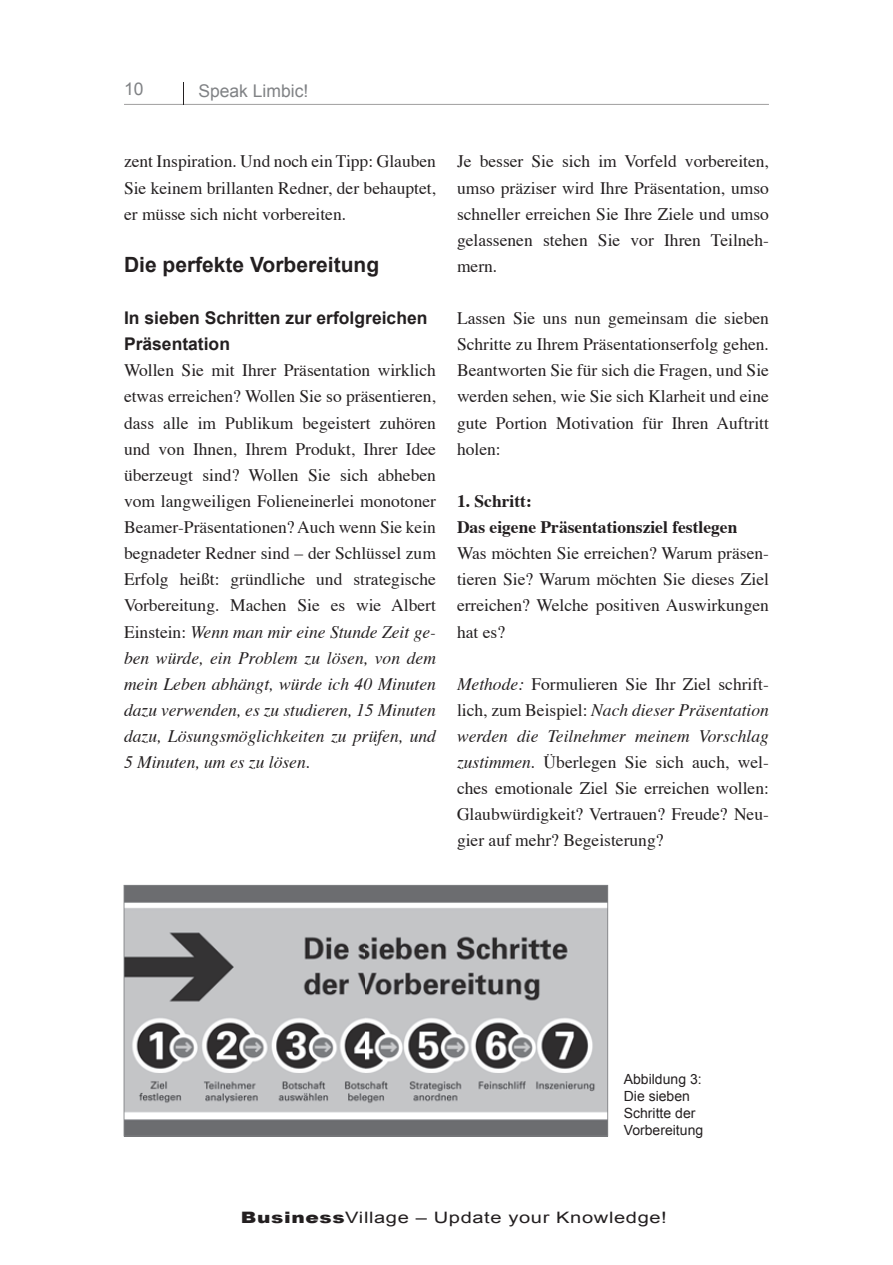
<style>
.page{position:relative;width:893px;height:1265px;background:#fff}
.page>*{position:absolute;margin:0;border:0;box-sizing:border-box;transform-origin:0 0}
.t1{font:700 21px "Arial";color:#231f20}
.t2{font:17.5px/26.1px "Times";color:#231f20;text-align:justify}
.t3{font:700 17.5px/26.1px "Arial";color:#231f20}
.t4{font:700 17.5px/26.1px "Times";color:#231f20}
.t5{font:17.5px "Arial";color:#808285}
.t6{font:15.75px "Arial";letter-spacing:.03em;color:#231f20;scale:1.28 1}
.t7{font:14px/16.8px "Arial";color:#231f20}
.s1{font-style:italic}
.s2{font-weight:900}
</style>
<div class="page">
<hr style="left:124px;top:104px;width:645px;height:1px;background:#231f20">
<svg style="left:124px;top:885px;width:484px;height:251px;background:#a8a9ab"></svg>
<p class="t5" style="left:124px;top:79px;width:21px">10</p>
<p class="t5" style="left:198px;top:81px;width:111px">Speak Limbic!</p>
<p class="t2" style="left:124px;top:150px;width:313px">zent Inspiration. Und noch ein Tipp: Glauben Sie keinem brillanten Redner, der behauptet, er müsse sich nicht vorbereiten.</p>
<p class="t1" style="left:124px;top:253px;width:257px">Die perfekte Vorbereitung</p>
<p class="t3" style="left:124px;top:305px;width:305px">In sieben Schritten zur erfolgreichen<br>Präsentation</p>
<p class="t2" style="left:124px;top:359px;width:313px">Wollen Sie mit Ihrer Präsentation wirklich etwas erreichen? Wollen Sie so präsentieren, dass alle im Publikum begeistert zuhören und von Ihnen, Ihrem Produkt, Ihrer Idee überzeugt sind? Wollen Sie sich abheben vom langweiligen Folieneinerlei monotoner Beamer-Präsentationen? Auch wenn Sie kein begnadeter Redner sind – der Schlüssel zum Erfolg heißt: gründliche und strategische Vorbereitung. Machen Sie es wie Albert Einstein: <span class="s1">Wenn man mir eine Stunde Zeit ge&shy;ben würde, ein Problem zu lösen, von dem mein Leben abhängt, würde ich 40 Minuten dazu verwenden, es zu studieren, 15 Minuten dazu, Lösungsmöglichkeiten zu prüfen, und 5 Minuten, um es zu lösen.</span></p>
<p class="t2" style="left:457px;top:150px;width:313px">Je besser Sie sich im Vorfeld vorbereiten, umso präziser wird Ihre Präsentation, umso schneller erreichen Sie Ihre Ziele und umso gelassenen stehen Sie vor Ihren Teilneh&shy;mern.</p>
<p class="t2" style="left:457px;top:307px;width:313px">Lassen Sie uns nun gemeinsam die sieben Schritte zu Ihrem Präsentationserfolg gehen.<br>Beantworten Sie für sich die Fragen, und Sie werden sehen, wie Sie sich Klarheit und eine gute Portion Motivation für Ihren Auftritt holen:</p>
<p class="t4" style="left:457px;top:490px;width:282px">1. Schritt:<br>Das eigene Präsentationsziel festlegen</p>
<p class="t2" style="left:457px;top:542px;width:313px">Was möchten Sie erreichen? Warum präsen&shy;tieren Sie? Warum möchten Sie dieses Ziel erreichen? Welche positiven Auswirkungen hat es?</p>
<p class="t2" style="left:457px;top:672px;width:313px"><span class="s1">Methode:</span> Formulieren Sie Ihr Ziel schrift&shy;lich, zum Beispiel: <span class="s1">Nach dieser Präsentation werden die Teilnehmer meinem Vorschlag zustimmen.</span> Überlegen Sie sich auch, wel&shy;ches emotionale Ziel Sie erreichen wollen:<br>Glaubwürdigkeit? Vertrauen? Freude? Neu&shy;gier auf mehr? Begeisterung?</p>
<p class="t7" style="left:624px;top:1071px;width:81px">Abbildung 3:<br>Die sieben<br>Schritte der<br>Vorbereitung</p>
<p class="t6" style="left:241px;top:1208px;width:334px"><span class="s2">Business</span>Village – Update your Knowledge!</p>
</div>
